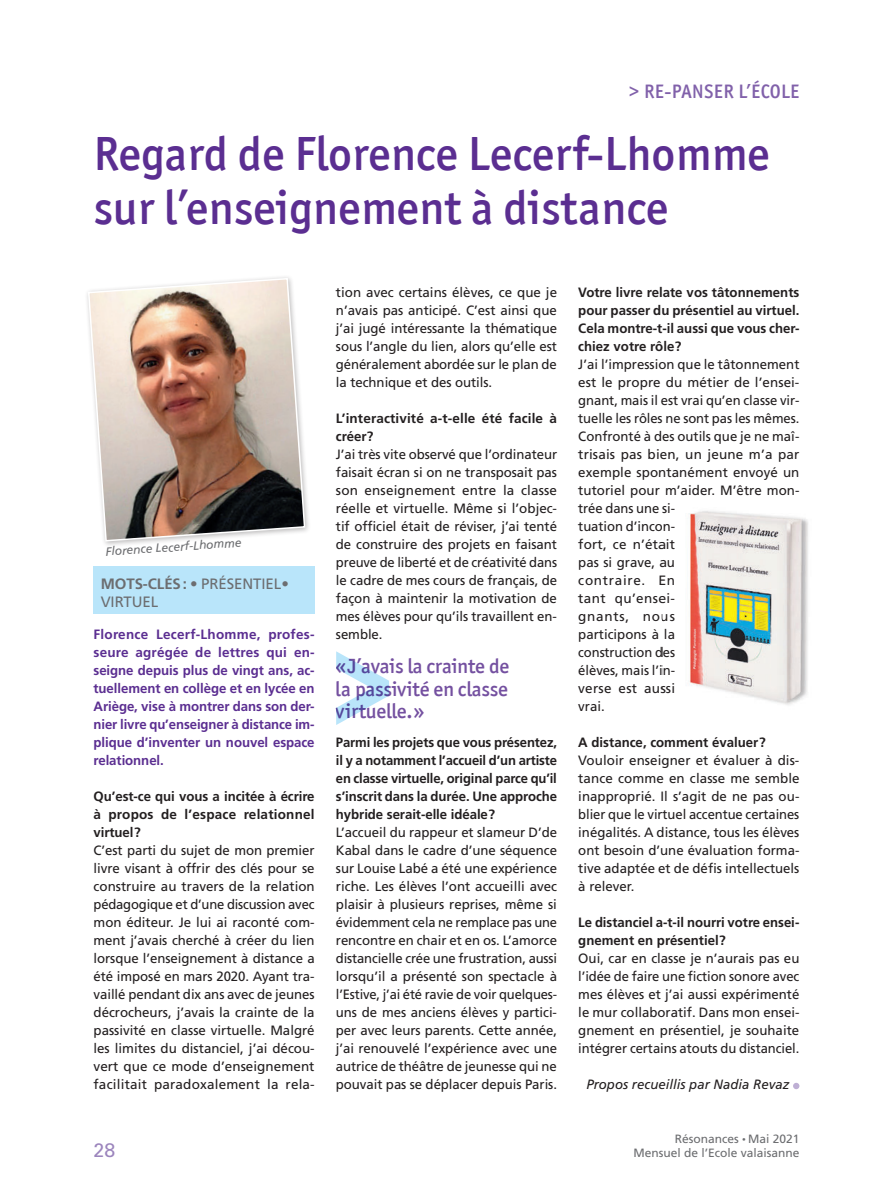
<style>
.page{position:relative;width:893px;height:1191px;background:#fff}
.page>*{position:absolute;margin:0;border:0;box-sizing:border-box;transform-origin:0 0}
.t1{font:500 48px/54px "Officina San ITC";color:#5b2e91}
.t2{font:500 20.55px/22.5px "Officina San ITC";letter-spacing:-.01em;color:#7450a0;text-align:justify}
.t3{font:500 19.5px "Officina San ITC";letter-spacing:.02em;color:#8161aa}
.t4{font:19.5px "Univers LT Std";color:#9c85bd}
.t5{font:15px/18px "Frutiger";letter-spacing:-.005em;color:#6c6d70}
.t6{font:13.5px/18px "Frutiger";color:#231f20;text-align:justify}
.t7{font:700 13.5px/18px "Frutiger";color:#231f20;text-align:justify}
.t8{font:700 13.5px/18px "Frutiger";letter-spacing:-.005em;color:#5b2e91;text-align:justify}
.t9{font:italic 13.5px "Frutiger";color:#231f20}
.t10{font:12px "Frutiger";color:#6c6d70}
.t11{font:italic 12px "Frutiger";color:#6c6d70}
.s1{font-weight:700}
.s2{font-size:7.5px}
</style>
<div class="page">
<div style="left:94px;top:566px;width:221px;height:48px;background:#b9e5fa"></div>
<div style="left:793px;top:1082px;width:6px;height:7px;background:#beafd4;border-radius:50%"></div>
<img style="left:87px;top:277px;width:219px;height:265px">
<svg style="left:336px;top:651px;width:53px;height:74px"></svg>
<img style="left:689px;top:511px;width:119px;height:194px">
<h3 class="t3" style="left:629px;top:80px;width:172px">&gt; RE-PANSER L’ÉCOLE</h3>
<h1 class="t1" style="left:94px;top:127px;width:678px">Regard de Florence Lecerf-Lhomme sur l’enseignement à distance</h1>
<p class="t11" style="left:105px;top:545px;width:138px;rotate:-4deg">Florence Lecerf-Lhomme</p>
<p class="t5" style="left:101px;top:574px;width:190px"><span class="s1">MOTS-CLÉS:</span> • PRÉSENTIEL•<br>VIRTUEL</p>
<p class="t8" style="left:94px;top:625px;width:223px">Florence Lecerf-Lhomme, profes&shy;seure agrégée de lettres qui en&shy;seigne depuis plus de vingt ans, ac&shy;tuellement en collège et en lycée en Ariège, vise à montrer dans son der&shy;nier livre qu’enseigner à distance im&shy;plique d’inventer un nouvel espace relationnel.</p>
<p class="t7" style="left:94px;top:787px;width:223px">Qu’est-ce qui vous a incitée à écrire à propos de l’espace relationnel virtuel?</p>
<p class="t6" style="left:94px;top:841px;width:223px">C’est parti du sujet de mon premier livre visant à offrir des clés pour se construire au travers de la relation pédagogique et d’une discussion avec mon éditeur. Je lui ai raconté com&shy;ment j’avais cherché à créer du lien lorsque l’enseignement à distance a été imposé en mars 2020. Ayant tra&shy;vaillé pendant dix ans avec de jeunes décrocheurs, j’avais la crainte de la passivité en classe virtuelle. Malgré les limites du distanciel, j’ai décou&shy;vert que ce mode d’enseignement facilitait paradoxalement la rela-</p>
<p class="t6" style="left:336px;top:283px;width:223px">tion avec certains élèves, ce que je n’avais pas anticipé. C’est ainsi que j’ai jugé intéressante la thématique sous l’angle du lien, alors qu’elle est généralement abordée sur le plan de la technique et des outils.</p>
<p class="t7" style="left:336px;top:409px;width:223px">L’interactivité a-t-elle été facile à créer?</p>
<p class="t6" style="left:336px;top:445px;width:223px">J’ai très vite observé que l’ordinateur faisait écran si on ne transposait pas son enseignement entre la classe réelle et virtuelle. Même si l’objec&shy;tif officiel était de réviser, j’ai tenté de construire des projets en faisant preuve de liberté et de créativité dans le cadre de mes cours de français, de façon à maintenir la motivation de mes élèves pour qu’ils travaillent en&shy;semble.</p>
<h2 class="t2" style="left:336px;top:655px;width:175px">«J’avais la crainte de la passivité en classe virtuelle.»</h2>
<p class="t7" style="left:336px;top:733px;width:223px">Parmi les projets que vous présentez, il y a notamment l’accueil d’un artiste en classe virtuelle, original parce qu’il s’inscrit dans la durée. Une approche hybride serait-elle idéale?</p>
<p class="t6" style="left:336px;top:823px;width:223px">L’accueil du rappeur et slameur D’de Kabal dans le cadre d’une séquence sur Louise Labé a été une expérience riche. Les élèves l’ont accueilli avec plaisir à plusieurs reprises, même si évidemment cela ne remplace pas une rencontre en chair et en os. L’amorce distancielle crée une frustration, aussi lorsqu’il a présenté son spectacle à l’Estive, j’ai été ravie de voir quelques&shy;uns de mes anciens élèves y partici&shy;per avec leurs parents. Cette année, j’ai renouvelé l’expérience avec une autrice de théâtre de jeunesse qui ne pouvait pas se déplacer depuis Paris.</p>
<p class="t7" style="left:578px;top:283px;width:223px">Votre livre relate vos tâtonnements pour passer du présentiel au virtuel.<br>Cela montre-t-il aussi que vous cher&shy;chiez votre rôle?</p>
<p class="t6" style="left:578px;top:355px;width:223px;text-align:left">J’ai l’impression que le tâtonnement est le propre du métier de l’ensei&shy;gnant, mais il est vrai qu’en classe vir&shy;tuelle les rôles ne sont pas les mêmes.<br>Confronté à des outils que je ne maî&shy;trisais pas bien, un jeune m’a par exemple spontanément envoyé un tutoriel pour m’aider. M’être mon&shy;trée dans une si-<br>tuation d’incon-<br>fort, ce n’était<br>pas si grave, au<br>contraire. En<br>tant qu’ensei-<br>gnants, nous<br>participons à la<br>construction des<br>élèves, mais l’in-<br>verse est aussi<br>vrai.</p>
<p class="t7" style="left:578px;top:733px;width:189px">A distance, comment évaluer?</p>
<p class="t6" style="left:578px;top:751px;width:223px">Vouloir enseigner et évaluer à dis&shy;tance comme en classe me semble inapproprié. Il s’agit de ne pas ou&shy;blier que le virtuel accentue certaines inégalités. A distance, tous les élèves ont besoin d’une évaluation forma&shy;tive adaptée et de défis intellectuels à relever.</p>
<p class="t7" style="left:578px;top:913px;width:223px">Le distanciel a-t-il nourri votre ensei&shy;gnement en présentiel?</p>
<p class="t6" style="left:578px;top:949px;width:223px">Oui, car en classe je n’aurais pas eu l’idée de faire une fiction sonore avec mes élèves et j’ai aussi expérimenté le mur collaboratif. Dans mon ensei&shy;gnement en présentiel, je souhaite intégrer certains atouts du distanciel.</p>
<p class="t9" style="left:586px;top:1076px;width:204px">Propos recueillis par Nadia Revaz</p>
<p class="t10" style="left:675px;top:1131px;width:126px">Résonances <span class="s2">•</span> Mai 2021</p>
<h3 class="t4" style="left:94px;top:1138px;width:23px">28</h3>
<p class="t10" style="left:633px;top:1145px;width:168px">Mensuel de l’Ecole valaisanne</p>
</div>
